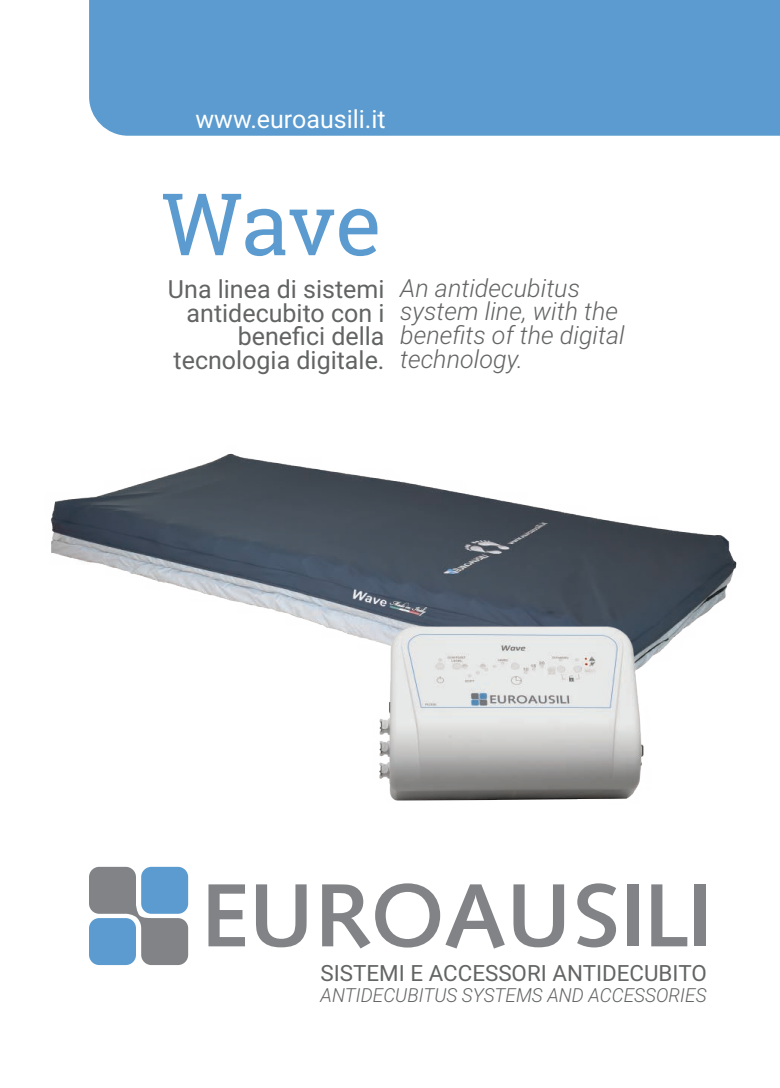
<style>
.page{position:relative;width:780px;height:1088px;background:#fff}
.page>*{position:absolute;margin:0;border:0;box-sizing:border-box;transform-origin:0 0}
.t1{font:86.25px "Roboto Slab";color:#5b9bcf}
.t2{font:25px/23.8px "Roboto";color:#626363;text-align:right}
.t3{font:italic 300 25px/23.8px "Roboto";color:#626564}
.t4{font:25px "Roboto";color:#fff}
.t5{font:22.38px "Roboto";color:#626564}
.t6{font:italic 300 19.38px "Roboto";color:#626564}
</style>
<div class="page">
<div style="left:89px;top:0;width:691px;height:136px;background:#5b9bcf"></div>
<img style="left:51px;top:453px;width:686px;height:201px">
<img style="left:362px;top:599px;width:295px;height:202px">
<svg style="left:208px;top:884px;width:37px;height:62px"></svg>
<svg style="left:256px;top:884px;width:50px;height:63px"></svg>
<svg style="left:322px;top:883px;width:183px;height:65px"></svg>
<svg style="left:513px;top:884px;width:51px;height:63px"></svg>
<svg style="left:577px;top:883px;width:39px;height:64px"></svg>
<div style="left:627px;top:884px;width:12px;height:62px;background:#818386"></div>
<svg style="left:651px;top:884px;width:36px;height:62px"></svg>
<div style="left:694px;top:884px;width:12px;height:62px;background:#818386"></div>
<div style="left:89px;top:867px;width:47px;height:47px;background:#818386;border-radius:10px"></div>
<div style="left:141px;top:918px;width:47px;height:47px;background:#818386;border-radius:10px"></div>
<svg style="left:127px;top:906px;width:21px;height:19px"></svg>
<div style="left:141px;top:867px;width:47px;height:47px;background:#5b9bcf;border-radius:10px"></div>
<div style="left:89px;top:918px;width:47px;height:47px;background:#5b9bcf;border-radius:10px"></div>
<p class="t4" style="left:195px;top:101px;width:192px">www.euroausili.it</p>
<h1 class="t1" style="left:162px;top:165px;width:221px">Wave</h1>
<p class="t2" style="left:168px;top:276px;width:218px">Una linea di sistemi antidecubito con i benefici della tecnologia digitale.</p>
<p class="t3" style="left:400px;top:275px;width:226px">An antidecubitus system line, with the benefits of the digital technology.</p>
<p class="t5" style="left:320px;top:957px;width:387px">SISTEMI E ACCESSORI ANTIDECUBITO</p>
<p class="t6" style="left:320px;top:981px;width:387px">ANTIDECUBITUS SYSTEMS AND ACCESSORIES</p>
</div>
